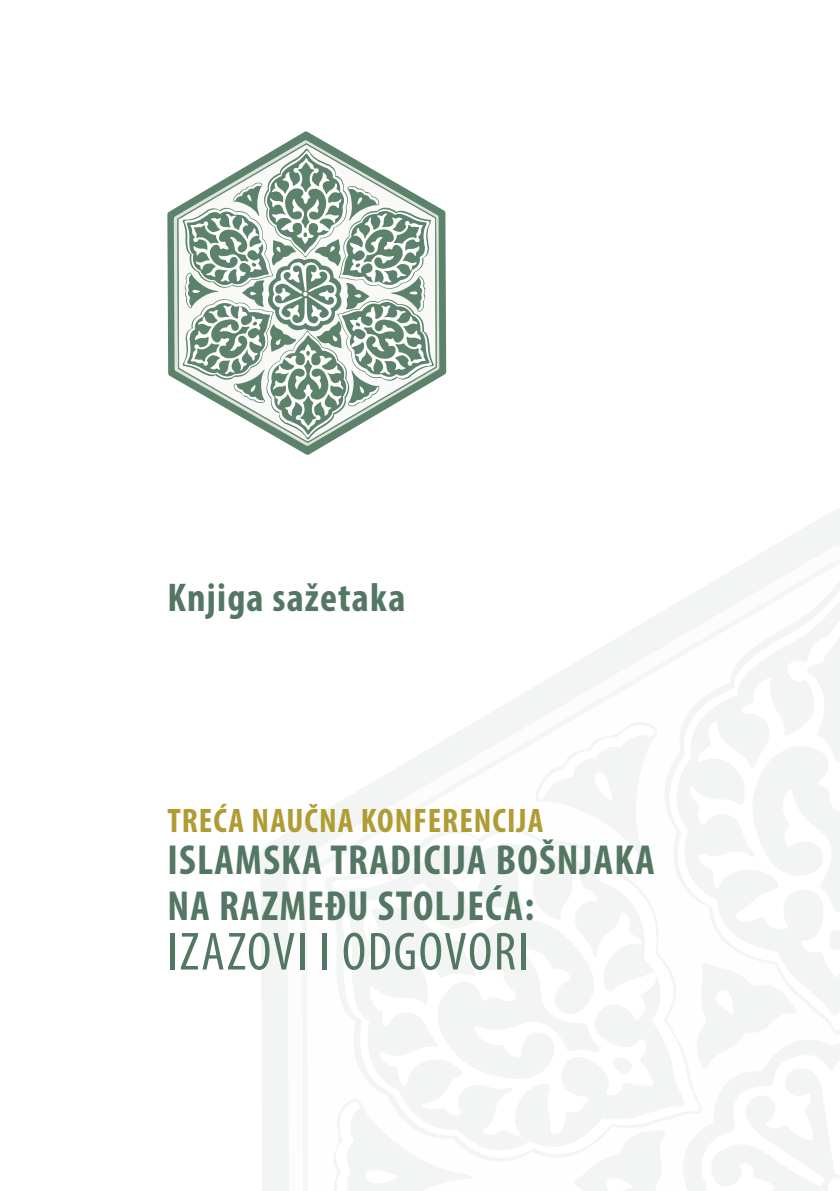
<style>
.page{position:relative;width:840px;height:1191px;background:#fff}
.page>*{position:absolute;margin:0;border:0;box-sizing:border-box;transform-origin:0 0}
.t1{font:condensed 54.2px "Myriad Pro";letter-spacing:.03em;color:#537762}
.t2{font:700 condensed 42.2px "Myriad Pro";letter-spacing:.03em;color:#537762}
.t3{font:700 condensed 40.2px "Myriad Pro";letter-spacing:.03em;color:#537762}
.t4{font:700 condensed 34.2px "Myriad Pro";letter-spacing:.03em;color:#b09c33}
</style>
<div class="page">
<div style="left:261px;top:833px;width:26px;height:358px;background:#f2f5f4"></div>
<svg style="left:302px;top:689px;width:230px;height:502px"></svg>
<svg style="left:303px;top:811px;width:229px;height:369px"></svg>
<svg style="left:312px;top:815px;width:220px;height:361px"></svg>
<svg style="left:322px;top:828px;width:210px;height:340px"></svg>
<svg style="left:350px;top:899px;width:182px;height:239px;fill:#f4f6f5"></svg>
<svg style="left:353px;top:852px;width:179px;height:235px;fill:#f2f5f4"></svg>
<svg style="left:327px;top:1096px;width:157px;height:95px"></svg>
<svg style="left:532px;top:509px;width:308px;height:682px"></svg>
<svg style="left:167px;top:131px;width:279px;height:324px"></svg>
<svg style="left:174px;top:140px;width:265px;height:306px"></svg>
<svg style="left:177px;top:144px;width:262px;height:300px"></svg>
<p class="t3" style="left:167px;top:572px;width:239px">Knjiga sažetaka</p>
<p class="t4" style="left:167px;top:799px;width:377px">TREĆA NAUČNA KONFERENCIJA</p>
<p class="t2" style="left:167px;top:833px;width:488px">ISLAMSKA TRADICIJA BOŠNJAKA</p>
<p class="t2" style="left:167px;top:879px;width:368px">NA RAZMEĐU STOLJEĆA:</p>
<p class="t1" style="left:167px;top:918px;width:362px">IZAZOVI I ODGOVORI</p>
</div>
